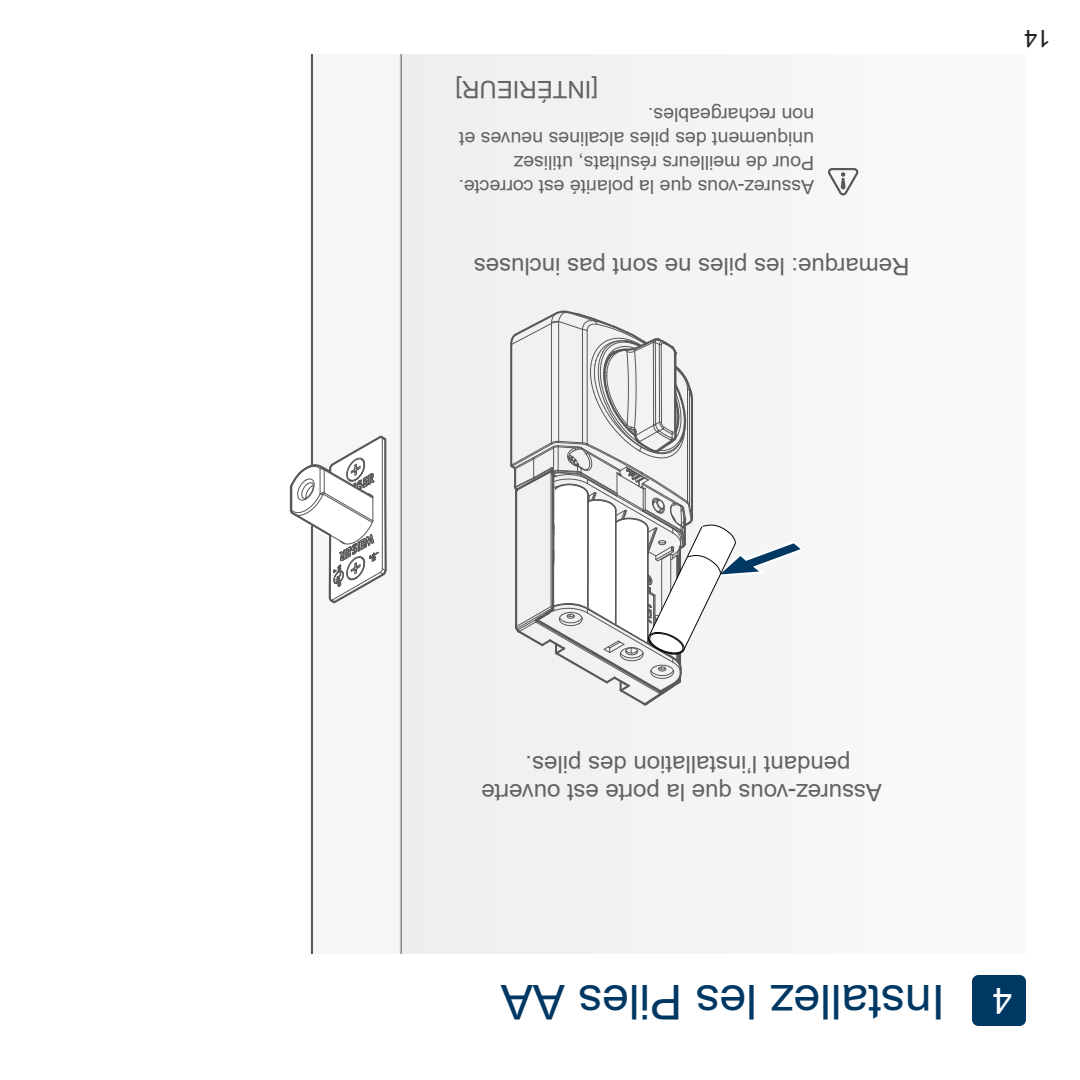
<style>
.page{position:relative;width:1080px;height:1080px;background:#fff}
.page>*{position:absolute;margin:0;border:0;box-sizing:border-box;transform-origin:0 0}
.t1{font:48px "Arial";color:#003864}
.t2{font:36px "Arial";color:#fff}
.t3{font:24px/28.8px "Arial";color:#636366;text-align:center}
.t4{font:24px "Arial";color:#231f20}
.t5{font:19.5px/24px "Arial";color:#636366}
</style>
<div class="page">
<div style="left:313px;top:54px;width:69px;height:899px;background:#f5f6f7"></div>
<div style="left:399px;top:54px;width:455px;height:899px;background:#f2f2f3"></div>
<hr style="left:311px;top:54px;width:2px;height:416px;background:#57585a">
<hr style="left:311px;top:526px;width:2px;height:427px;background:#57585a">
<hr style="left:401px;top:54px;width:1px;height:899px;background:#57585a">
<svg style="left:289px;top:436px;width:98px;height:169px"></svg>
<div style="left:972px;top:975px;width:54px;height:51px;background:#003864;border-radius:6px"></div>
<svg style="left:828px;top:168px;width:31px;height:27px"></svg>
<svg style="left:509px;top:309px;width:296px;height:398px"></svg>
<p class="t3" style="left:598px;top:104px;width:144px;rotate:-180deg">[INTÉRIEUR]</p>
<p class="t5" style="left:814px;top:199px;width:357px;rotate:-180deg">Assu v-zer ous que la polarité es ct orrec et .<br>Pour de meilleurs résultats, utilisez uniquement des piles alcalines neuves et non rechargeables.</p>
<p class="t3" style="left:909px;top:281px;width:437px;rotate:-180deg">Remarque: les piles ne sont pas incluses</p>
<p class="t4" style="left:1051px;top:55px;width:29px;rotate:-180deg">41</p>
<p class="t3" style="left:882px;top:807px;width:402px;rotate:-180deg">Assu v-zer ous que la porte est ouverte pendant l’installation des piles.</p>
<h1 class="t1" style="left:945px;top:1035px;width:446px;rotate:-180deg">Installez les Piles AA</h1>
<h2 class="t2" style="left:1012px;top:1025px;width:22px;rotate:-180deg">4</h2>
</div>
